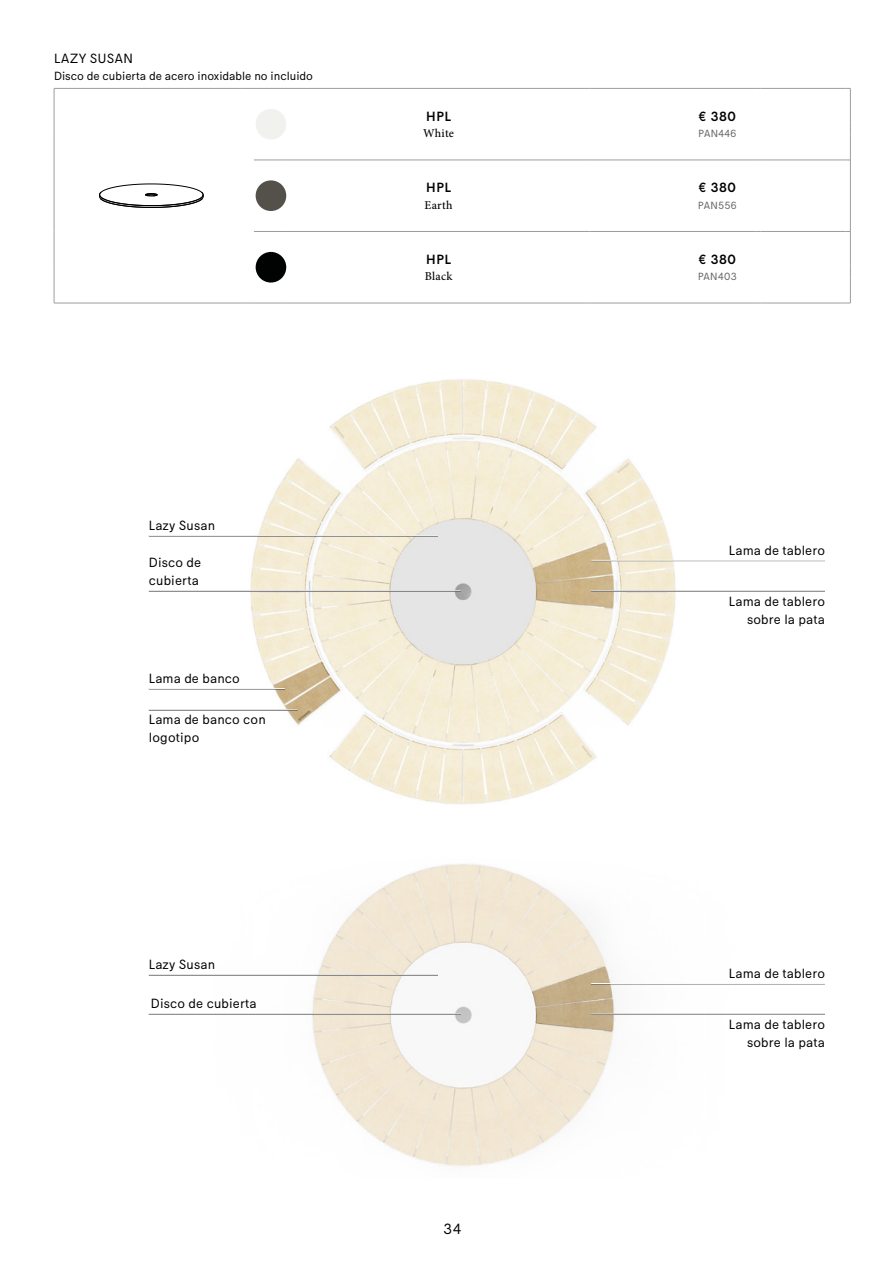
<style>
.page{position:relative;width:893px;height:1263px;background:#fff}
.page>*{position:absolute;margin:0;border:0;box-sizing:border-box;transform-origin:0 0}
.t1{font:15px "Extremis Compakt";color:#000}
.t2{font:13.5px/18px "Extremis Compakt";letter-spacing:.01em;color:#000;text-align:right}
.t3{font:500 13.5px "Extremis Compakt";letter-spacing:.05em;color:#000}
.t4{font:13.5px "Extremis Compakt";letter-spacing:.03em;color:#000}
.t5{font:12px "Extremis Compakt";color:#000}
.t6{font:500 12px "Minion Pro";letter-spacing:.015em;color:#000}
.t7{font:10.5px "Extremis Compakt";letter-spacing:.04em;color:#646363}
</style>
<div class="page">
<img style="left:148px;top:379px;width:677px;height:425px">
<img style="left:148px;top:864px;width:677px;height:303px">
<hr style="left:591px;top:560px;width:234px;height:1px;background:#fff">
<hr style="left:591px;top:983px;width:234px;height:1px;background:#fff">
<hr style="left:591px;top:591px;width:234px;height:1px;background:#000">
<hr style="left:591px;top:590px;width:234px;height:1px;background:#fff">
<hr style="left:591px;top:1014px;width:234px;height:1px;background:#fff">
<hr style="left:149px;top:689px;width:136px;height:1px;background:#000">
<hr style="left:149px;top:688px;width:136px;height:1px;background:#fff">
<hr style="left:149px;top:536px;width:289px;height:1px;background:#000">
<hr style="left:149px;top:535px;width:289px;height:1px;background:#fff">
<hr style="left:149px;top:591px;width:312px;height:1px;background:#000">
<hr style="left:149px;top:590px;width:312px;height:1px;background:#fff">
<hr style="left:149px;top:975px;width:289px;height:1px;background:#000">
<hr style="left:149px;top:974px;width:289px;height:1px;background:#fff">
<hr style="left:149px;top:1014px;width:312px;height:1px;background:#fff">
<hr style="left:149px;top:710px;width:149px;height:1px;background:#000">
<hr style="left:149px;top:709px;width:149px;height:1px;background:#fff">
<hr style="left:54px;top:88px;width:187px;height:1px;background:#9d9d9c">
<hr style="left:54px;top:88px;width:1px;height:34px;background:#9d9d9c">
<svg style="left:241px;top:88px;width:13px;height:1px"></svg>
<hr style="left:254px;top:88px;width:34px;height:1px;background:#9d9d9c">
<hr style="left:589px;top:88px;width:166px;height:1px;background:#9d9d9c">
<hr style="left:760px;top:88px;width:85px;height:1px;background:#9d9d9c">
<hr style="left:850px;top:88px;width:1px;height:34px;background:#9d9d9c">
<svg style="left:54px;top:122px;width:1px;height:38px"></svg>
<hr style="left:54px;top:160px;width:1px;height:34px;background:#9d9d9c">
<hr style="left:254px;top:160px;width:34px;height:1px;background:#9d9d9c">
<hr style="left:589px;top:160px;width:166px;height:1px;background:#9d9d9c">
<hr style="left:760px;top:160px;width:85px;height:1px;background:#9d9d9c">
<hr style="left:850px;top:160px;width:1px;height:34px;background:#9d9d9c">
<svg style="left:54px;top:194px;width:1px;height:37px"></svg>
<hr style="left:54px;top:231px;width:1px;height:34px;background:#9d9d9c">
<hr style="left:254px;top:231px;width:34px;height:1px;background:#9d9d9c">
<hr style="left:589px;top:231px;width:166px;height:1px;background:#9d9d9c">
<hr style="left:760px;top:231px;width:85px;height:1px;background:#9d9d9c">
<hr style="left:850px;top:232px;width:1px;height:33px;background:#9d9d9c">
<svg style="left:54px;top:265px;width:1px;height:38px"></svg>
<hr style="left:288px;top:88px;width:301px;height:1px;background:#9d9d9c">
<hr style="left:288px;top:160px;width:301px;height:1px;background:#9d9d9c">
<hr style="left:288px;top:231px;width:301px;height:1px;background:#9d9d9c">
<svg style="left:845px;top:122px;width:6px;height:39px"></svg>
<svg style="left:845px;top:194px;width:6px;height:38px"></svg>
<hr style="left:54px;top:303px;width:187px;height:1px;background:#9d9d9c">
<svg style="left:241px;top:303px;width:13px;height:1px"></svg>
<hr style="left:254px;top:303px;width:34px;height:1px;background:#9d9d9c">
<hr style="left:288px;top:303px;width:301px;height:1px;background:#9d9d9c">
<hr style="left:589px;top:303px;width:166px;height:1px;background:#9d9d9c">
<hr style="left:760px;top:303px;width:85px;height:1px;background:#9d9d9c">
<svg style="left:845px;top:265px;width:6px;height:39px"></svg>
<svg style="left:99px;top:184px;width:105px;height:24px"></svg>
<div style="left:256px;top:109px;width:30px;height:30px;background:#f1f1ee;border-radius:50%"></div>
<div style="left:256px;top:180px;width:30px;height:31px;background:#53514a;border-radius:50%"></div>
<div style="left:256px;top:252px;width:30px;height:31px;background:#010202;border-radius:50%"></div>
<p class="t4" style="left:54px;top:51px;width:80px">LAZY SUSAN</p>
<p class="t5" style="left:54px;top:69px;width:261px">Disco de cubierta de acero inoxidable no incluido</p>
<p class="t2" style="left:149px;top:516px;width:68px">Lazy Susan</p>
<p class="t2" style="left:149px;top:553px;width:54px;text-align:left">Disco de cubierta</p>
<p class="t2" style="left:149px;top:669px;width:92px">Lama de banco</p>
<p class="t2" style="left:149px;top:711px;width:118px;text-align:left">Lama de banco con logotipo</p>
<p class="t2" style="left:149px;top:955px;width:68px">Lazy Susan</p>
<p class="t2" style="left:151px;top:994px;width:107px">Disco de cubierta</p>
<p class="t3" style="left:426px;top:108px;width:26px">HPL</p>
<p class="t6" style="left:423px;top:125px;width:32px">White</p>
<p class="t3" style="left:426px;top:179px;width:26px">HPL</p>
<p class="t6" style="left:425px;top:197px;width:30px">Earth</p>
<p class="t3" style="left:426px;top:251px;width:26px">HPL</p>
<p class="t6" style="left:425px;top:268px;width:29px">Black</p>
<p class="t1" style="left:443px;top:1220px;width:19px">34</p>
<p class="t3" style="left:698px;top:108px;width:39px">€ 380</p>
<p class="t7" style="left:698px;top:127px;width:40px">PAN446</p>
<p class="t3" style="left:698px;top:179px;width:39px">€ 380</p>
<p class="t7" style="left:698px;top:199px;width:40px">PAN556</p>
<p class="t3" style="left:698px;top:251px;width:39px">€ 380</p>
<p class="t7" style="left:698px;top:270px;width:41px">PAN403</p>
<p class="t2" style="left:729px;top:541px;width:98px">Lama de tablero</p>
<p class="t2" style="left:729px;top:592px;width:98px">Lama de tablero sobre la pata</p>
<p class="t2" style="left:729px;top:964px;width:98px">Lama de tablero</p>
<p class="t2" style="left:729px;top:1015px;width:98px">Lama de tablero sobre la pata</p>
</div>
